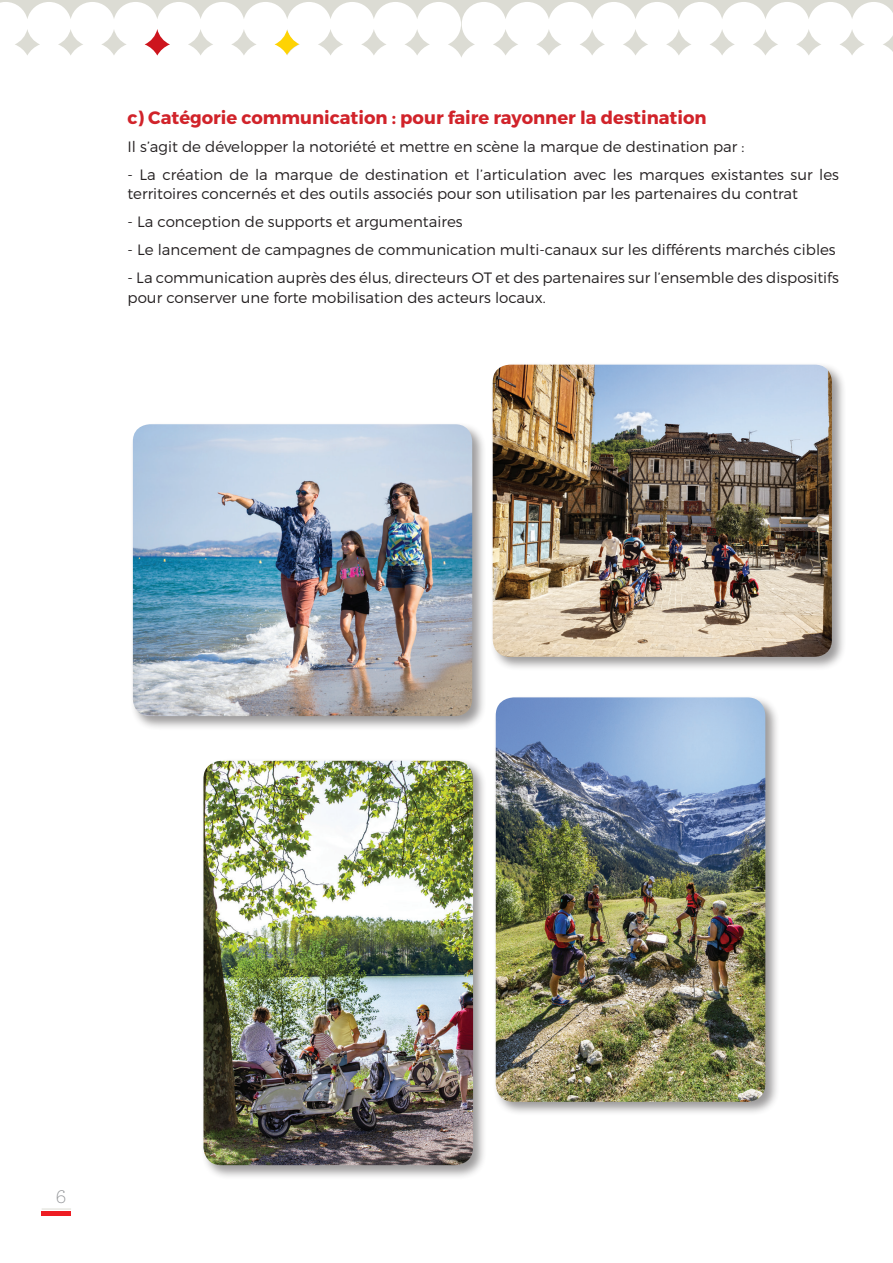
<style>
.page{position:relative;width:893px;height:1263px;background:#fff}
.page>*{position:absolute;margin:0;border:0;box-sizing:border-box;transform-origin:0 0}
.t1{font:300 19.2px "Archer";color:#939598}
.t2{font:700 18px "Montserrat";color:#d1232a}
.t3{font:300 15px/19.5px "Montserrat";color:#231f20}
</style>
<div class="page">
<div style="left:0;top:0;width:893px;height:93px;background:#dcdcd4"></div>
<svg style="left:464px;top:2px;width:429px;height:91px;background:#fbfbfa"></svg>
<svg style="left:0;top:2px;width:464px;height:91px;background:#fbf9f7"></svg>
<hr style="left:42px;top:1212px;width:29px;height:4px;background:#ee1d23">
<svg style="left:42px;top:1209px;width:29px;height:1px"></svg>
<div style="left:130px;top:422px;width:356px;height:309px;background:#231f20;opacity:.45"></div>
<img style="left:133px;top:424px;width:339px;height:292px">
<div style="left:490px;top:362px;width:356px;height:309px;background:#231f20;opacity:.45"></div>
<img style="left:493px;top:365px;width:339px;height:292px">
<div style="left:493px;top:695px;width:287px;height:421px;background:#231f20;opacity:.45"></div>
<img style="left:496px;top:697px;width:269px;height:405px">
<div style="left:201px;top:758px;width:287px;height:421px;background:#231f20;opacity:.45"></div>
<img style="left:203px;top:761px;width:270px;height:404px">
<p class="t2" style="left:128px;top:106px;width:581px">c) Catégorie communication : pour faire rayonner la destination</p>
<p class="t3" style="left:128px;top:136px;width:618px">Il s’agit de développer la notoriété et mettre en scène la marque de destination par :</p>
<p class="t3" style="left:128px;top:164px;width:713px">- La création de la marque de destination et l’articulation avec les marques existantes sur les territoires concernés et des outils associés pour son utilisation par les partenaires du contrat</p>
<p class="t3" style="left:128px;top:212px;width:337px">- La conception de supports et argumentaires</p>
<p class="t3" style="left:128px;top:240px;width:710px">- Le lancement de campagnes de communication multi-canaux sur les différents marchés cibles</p>
<p class="t3" style="left:128px;top:268px;width:713px">- La communication auprès des élus, directeurs OT et des partenaires sur l’ensemble des dispositifs pour conserver une forte mobilisation des acteurs locaux.</p>
<p class="t1" style="left:56px;top:1184px;width:12px">6</p>
</div>
